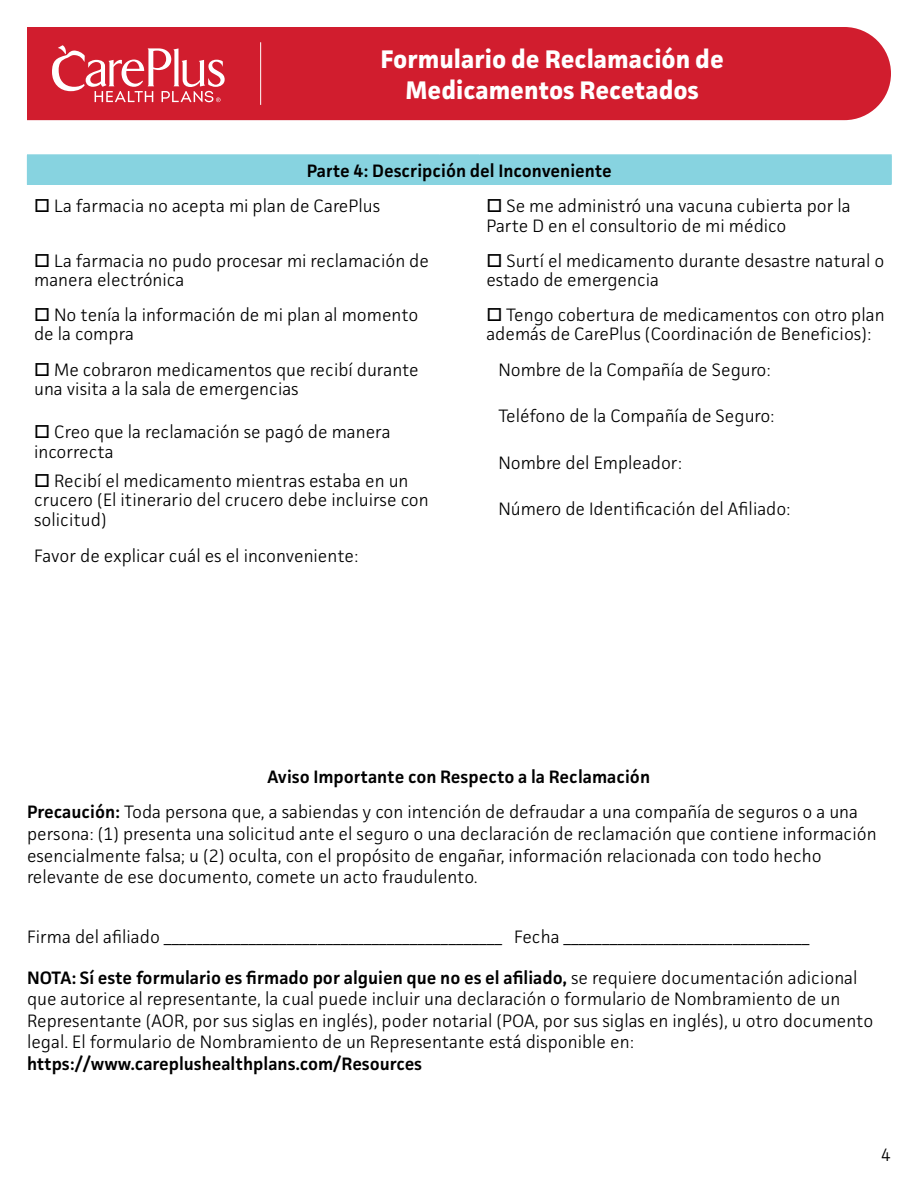
<style>
.page{position:relative;width:918px;height:1188px;background:#fff}
.page>*{position:absolute;margin:0;border:0;box-sizing:border-box;transform-origin:0 0}
.t1{font:700 25.5px/30.6px "Facit";color:#fff;text-align:center}
.t2{font:300 18px/19.5px "Facit";color:#000}
.t3{font:600 18px "Facit";color:#000}
.s1{font-weight:600}
</style>
<div class="page">
<div style="left:27px;top:27px;width:864px;height:93px;background:#d11d2e"></div>
<svg style="left:52px;top:45px;width:173px;height:57px"></svg>
<hr style="left:260px;top:42px;width:1px;height:63px;background:#fff">
<div style="left:27px;top:155px;width:864px;height:30px;background:#87d3e0"></div>
<hr style="left:27px;top:154px;width:412px;height:1px;background:#87d3e0">
<hr style="left:439px;top:154px;width:41px;height:1px;background:#87d3e0">
<hr style="left:480px;top:154px;width:412px;height:1px;background:#87d3e0">
<hr style="left:891px;top:155px;width:1px;height:30px;background:#87d3e0">
<h1 class="t1" style="left:380px;top:43px;width:345px">Formulario de Reclamación de<br>Medicamentos Recetados</h1>
<p class="t3" style="left:307px;top:159px;width:307px">Parte 4: Descripción del Inconveniente</p>
<p class="t2" style="left:34px;top:196px;width:348px">□ La farmacia no acepta mi plan de CarePlus</p>
<p class="t2" style="left:486px;top:196px;width:366px">□ Se me administró una vacuna cubierta por la<br>Parte D en el consultorio de mi médico</p>
<p class="t2" style="left:34px;top:251px;width:396px">□ La farmacia no pudo procesar mi reclamación de manera electrónica</p>
<p class="t2" style="left:486px;top:251px;width:400px">□ Surtí el medicamento durante desastre natural o estado de emergencia</p>
<p class="t2" style="left:34px;top:305px;width:386px">□ No tenía la información de mi plan al momento de la compra</p>
<p class="t2" style="left:486px;top:305px;width:400px">□ Tengo cobertura de medicamentos con otro plan además de CarePlus (Coordinación de Beneficios):</p>
<p class="t2" style="left:34px;top:359px;width:386px">□ Me cobraron medicamentos que recibí durante una visita a la sala de emergencias</p>
<p class="t2" style="left:498px;top:359px;width:274px">Nombre de la Compañía de Seguro:</p>
<p class="t2" style="left:498px;top:406px;width:278px">Teléfono de la Compañía de Seguro:</p>
<p class="t2" style="left:498px;top:452px;width:185px">Nombre del Empleador:</p>
<p class="t2" style="left:498px;top:499px;width:294px">Número de Identificación del Afiliado:</p>
<p class="t2" style="left:34px;top:422px;width:358px">□ Creo que la reclamación se pagó de manera incorrecta</p>
<p class="t2" style="left:34px;top:471px;width:396px">□ Recibí el medicamento mientras estaba en un crucero (El itinerario del crucero debe incluirse con solicitud)</p>
<p class="t2" style="left:34px;top:545px;width:326px">Favor de explicar cuál es el inconveniente:</p>
<p class="t3" style="left:268px;top:766px;width:384px">Aviso Importante con Respecto a la Reclamación</p>
<p class="t2" style="left:27px;top:801px;width:851px;line-height:21.6px"><span class="s1">Precaución:</span> Toda persona que, a sabiendas y con intención de defraudar a una compañía de seguros o a una persona: (1) presenta una solicitud ante el seguro o una declaración de reclamación que contiene información esencialmente falsa; u (2) oculta, con el propósito de engañar, información relacionada con todo hecho relevante de ese documento, comete un acto fraudulento.</p>
<p class="t2" style="left:27px;top:927px;width:784px">Firma del afiliado ____________________________________________ Fecha ________________________________</p>
<p class="t2" style="left:27px;top:966px;width:848px;line-height:21.6px"><span class="s1">NOTA: Sí este formulario es firmado por alguien que no es el afiliado,</span> se requiere documentación adicional que autorice al representante, la cual puede incluir una declaración o formulario de Nombramiento de un Representante (AOR, por sus siglas en inglés), poder notarial (POA, por sus siglas en inglés), u otro documento legal. El formulario de Nombramiento de un Representante está disponible en: <span class="s1">https://www.careplushealthplans.com/Resources</span></p>
<p class="t2" style="left:881px;top:1145px;width:11px">4</p>
</div>
